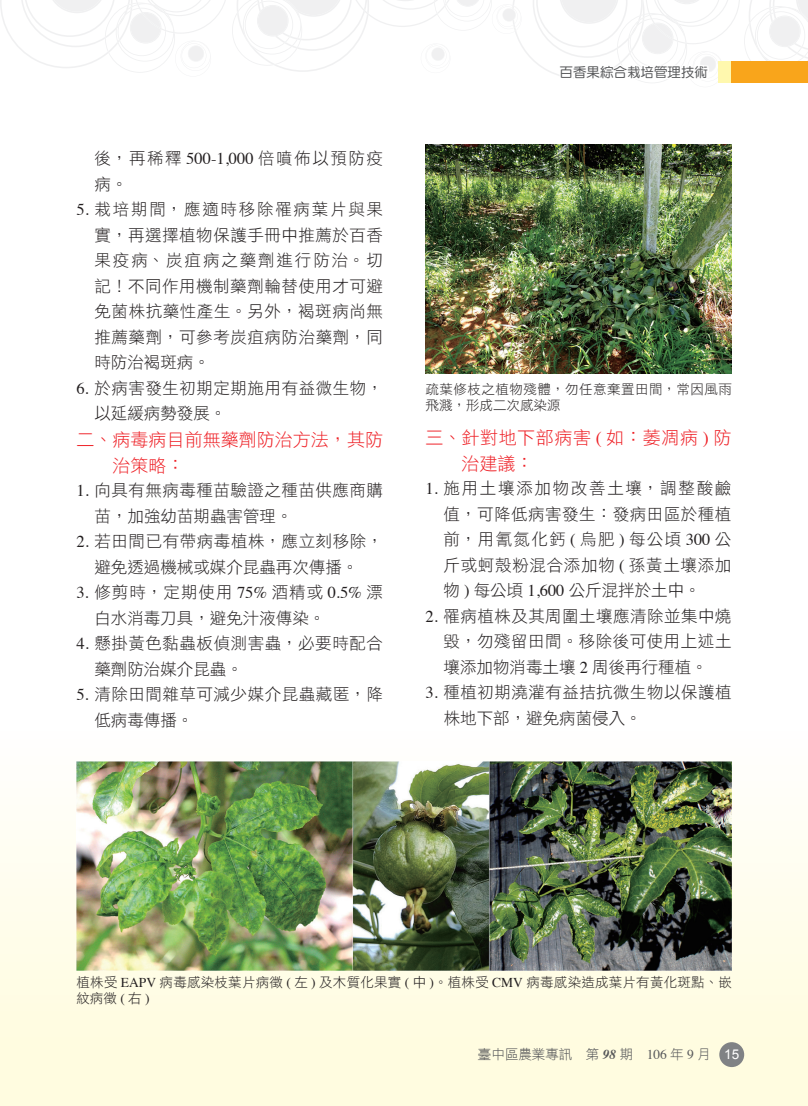
<style>
.page{position:relative;width:808px;height:1106px;background:#fff}
.page>*{position:absolute;margin:0;border:0;box-sizing:border-box;transform-origin:0 0}
.t1{font:18px/25.5px "DF Hei Std W3";color:#ee1d23}
.t2{font:18px/25.5px "DF Hei Std W3";letter-spacing:.03em;color:#ee1d23}
.t3{font:16.5px/25.5px "DF Hei Std W3";letter-spacing:.03em;color:#231f20}
.t4{font:16.5px/25.5px "DF Hei Std W3";color:#231f20;text-align:center}
.t5{font:16.5px/25.5px "DF Hei Std W3";letter-spacing:.095em;color:#231f20}
.t6{font:13.5px/16.2px "DF Hei Std W3";letter-spacing:.015em;color:#231f20}
.t7{font:13.5px/16.2px "DF Hei Std W3";letter-spacing:.035em;color:#231f20}
.t8{font:13.5px "DF Hei Lt HK BF";color:#57585a}
.t9{font:13.5px "DF Yuan Std W5";color:#57585a}
.s1{font-family:"Times"}
.s2{font-family:"Times";font-weight:700;font-style:italic}
.s3{font-family:"Arial";color:#fff}
</style>
<div class="page">
<div style="left:0;top:697px;width:808px;height:409px;background:linear-gradient(to bottom,#fffeff,#fffbdb)"></div>
<img style="left:77px;top:761px;width:654px;height:209px">
<img style="left:426px;top:144px;width:305px;height:229px">
<div style="left:719px;top:1042px;width:25px;height:25px;background:#808285;border-radius:50%"></div>
<svg style="left:0;top:0;width:808px;height:83px"></svg>
<div style="left:719px;top:62px;width:89px;height:21px;background:#fff8ae"></div>
<div style="left:731px;top:62px;width:77px;height:21px;background:#f9a51b"></div>
<p class="t5" style="left:95px;top:145px;width:290px">後，再稀釋 <span class="s1">500-1,000</span> 倍噴佈以預防疫病。</p>
<p class="t3" style="left:94px;top:196px;width:290px;text-align:justify;text-indent:-18px"><span class="s1">5.</span> 栽培期間，應適時移除罹病葉片與果實，再選擇植物保護手冊中推薦於百香果疫病、炭疽病之藥劑進行防治。切記！不同作用機制藥劑輪替使用才可避免菌株抗藥性產生。另外，褐斑病尚無推薦藥劑，可參考炭疽病防治藥劑，同時防治褐斑病。</p>
<p class="t3" style="left:94px;top:375px;width:290px;text-indent:-18px"><span class="s1">6.</span> 於病害發生初期定期施用有益微生物，以延緩病勢發展。</p>
<p class="t1" style="left:113px;top:427px;width:272px;text-indent:-36px">二、病毒病目前無藥劑防治方法，其防治策略：</p>
<p class="t3" style="left:95px;top:477px;width:290px;text-indent:-18px"><span class="s1">1.</span> 向具有無病毒種苗驗證之種苗供應商購苗，加強幼苗期蟲害管理。</p>
<p class="t4" style="left:77px;top:528px;width:308px"><span class="s1">2.</span> 若田間已有帶病毒植株，應立刻移除，避免透過機械或媒介昆蟲再次傳播。</p>
<p class="t4" style="left:94px;top:579px;width:290px;text-align:left;text-indent:-18px"><span class="s1">3.</span> 修剪時，定期使用 <span class="s1">75%</span> 酒精或 <span class="s1">0.5%</span> 漂白水消毒刀具，避免汁液傳染。</p>
<p class="t3" style="left:94px;top:630px;width:290px;text-indent:-18px"><span class="s1">4.</span> 懸掛黃色黏蟲板偵測害蟲，必要時配合藥劑防治媒介昆蟲。</p>
<p class="t3" style="left:94px;top:681px;width:290px;text-indent:-18px"><span class="s1">5.</span> 清除田間雜草可減少媒介昆蟲藏匿，降低病毒傳播。</p>
<p class="t9" style="left:559px;top:65px;width:150px">百香果綜合栽培管理技術</p>
<p class="t7" style="left:426px;top:381px;width:308px">疏葉修枝之植物殘體，勿任意棄置田間，常因風雨飛濺，形成二次感染源</p>
<p class="t2" style="left:461px;top:425px;width:271px;text-indent:-36px">三、針對地下部病害 <span class="s1">(</span> 如：萎凋病 <span class="s1">)</span> 防治建議：</p>
<p class="t3" style="left:443px;top:475px;width:289px;text-align:justify;text-indent:-18px"><span class="s1">1.</span> 施用土壤添加物改善土壤，調整酸鹼值，可降低病害發生：發病田區於種植前，用氰氮化鈣 <span class="s1">(</span> 烏肥 <span class="s1">)</span> 每公頃 <span class="s1">300</span> 公斤或蚵殼粉混合添加物 <span class="s1">(</span> 孫黃土壤添加物 <span class="s1">)</span> 每公頃 <span class="s1">1,600</span> 公斤混拌於土中。</p>
<p class="t3" style="left:444px;top:603px;width:289px;text-align:justify;text-indent:-18px"><span class="s1">2.</span> 罹病植株及其周圍土壤應清除並集中燒毀，勿殘留田間。移除後可使用上述土壤添加物消毒土壤 <span class="s1">2</span> 周後再行種植。</p>
<p class="t3" style="left:444px;top:679px;width:289px;text-indent:-18px"><span class="s1">3.</span> 種植初期澆灌有益拮抗微生物以保護植株地下部，避免病菌侵入。</p>
<p class="t6" style="left:76px;top:974px;width:657px">植株受 <span class="s1">EAPV</span> 病毒感染枝葉片病徵 <span class="s1">(</span> 左 <span class="s1">)</span> 及木質化果實 <span class="s1">(</span> 中 <span class="s1">)</span>。植株受 <span class="s1">CMV</span> 病毒感染造成葉片有黃化斑點、嵌紋病徵<span class="s1">(</span>右<span class="s1">)</span></p>
<p class="t8" style="left:478px;top:1047px;width:263px">臺中區農業專訊　第 <span class="s2">98</span> 期　<span class="s1">106</span> 年 <span class="s1">9</span> 月 <span class="s3">15</span></p>
</div>
